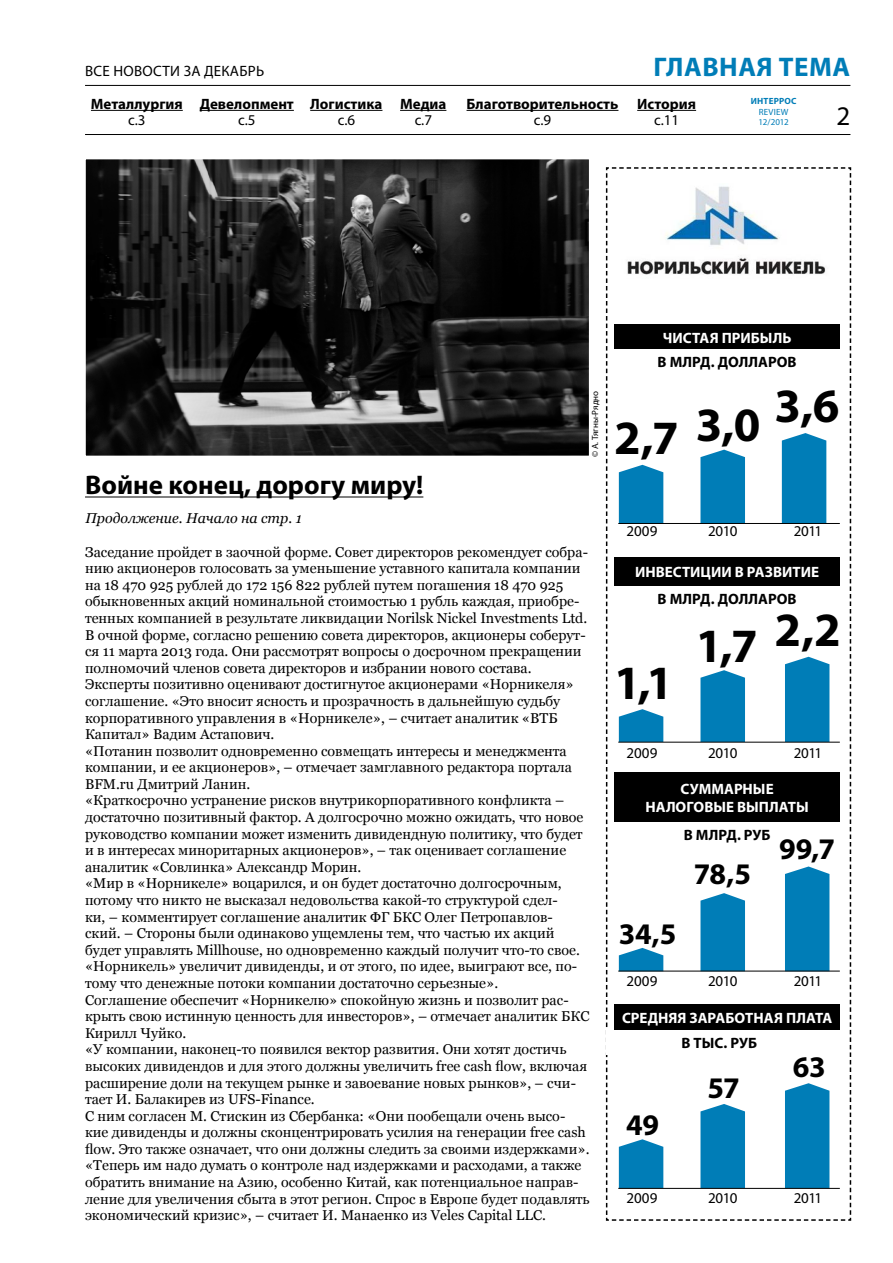
<style>
.page{position:relative;width:893px;height:1263px;background:#fff}
.page>*{position:absolute;margin:0;border:0;box-sizing:border-box;transform-origin:0 0}
.t1{font:700 48px "Myriad Pro";color:#000}
.t2{font:700 30px "Myriad Pro";letter-spacing:-.015em;color:#000}
.t3{font:700 27px "Myriad Pro";color:#000}
.t4{font:700 27px "Myriad Pro";color:#007db7}
.t5{font:27px "Myriad Pro";color:#000}
.t6{font:700 15px "Myriad Pro";color:#000}
.t7{font:700 15px/18px "Myriad Pro";color:#fff;text-align:center}
.t8{font:15px "Myriad Pro";letter-spacing:-.01em;color:#000}
.t9{font:15px "Myriad Pro";letter-spacing:.02em;color:#000}
.t10{font:14.25px/16.6px "Georgia";color:#000}
.t11{font:italic 14.25px "Georgia";color:#000}
.t12{font:9px "Myriad Pro";color:#000}
.t13{font:9px/10.5px "Myriad Pro";letter-spacing:.02em;color:#007db7}
.t14{font:700 9px "Myriad Pro";letter-spacing:.02em;color:#007db7}
</style>
<div class="page">
<hr style="left:85px;top:497px;width:338px;height:1px;background:#000">
<hr style="left:85px;top:134px;width:765px;height:1px;background:#000">
<hr style="left:85px;top:85px;width:765px;height:1px;background:#000">
<img style="left:87px;top:161px;width:500px;height:293px">
<div style="left:84px;top:158px;width:506px;height:299px;border:2px solid #fff"></div>
<svg style="left:605px;top:167px;width:247px;height:1054px"></svg>
<div style="left:614px;top:324px;width:226px;height:25px;background:#000"></div>
<div style="left:614px;top:349px;width:226px;height:25px;background:#fff"></div>
<div style="left:614px;top:585px;width:226px;height:25px;background:#fff"></div>
<div style="left:614px;top:822px;width:226px;height:25px;background:#fff"></div>
<div style="left:607px;top:1030px;width:225px;height:25px;background:#fff"></div>
<div style="left:614px;top:557px;width:226px;height:28px;background:#000"></div>
<div style="left:614px;top:772px;width:226px;height:50px;background:#000"></div>
<div style="left:614px;top:1004px;width:226px;height:26px;background:#000"></div>
<img style="left:614px;top:183px;width:226px;height:117px">
<hr style="left:618px;top:523px;width:222px;height:1px;background:#000">
<hr style="left:618px;top:742px;width:222px;height:1px;background:#000">
<hr style="left:618px;top:971px;width:222px;height:1px;background:#000">
<hr style="left:618px;top:1188px;width:222px;height:1px;background:#000">
<hr style="left:310px;top:110px;width:72px;height:1px;background:#000">
<hr style="left:200px;top:110px;width:94px;height:1px;background:#000">
<hr style="left:466px;top:110px;width:152px;height:1px;background:#000">
<hr style="left:91px;top:110px;width:92px;height:1px;background:#000">
<hr style="left:637px;top:110px;width:59px;height:1px;background:#000">
<hr style="left:400px;top:110px;width:46px;height:1px;background:#000">
<h3 class="t4" style="left:653px;top:49px;width:18px">главная</h3>
<h3 class="t4" style="left:779px;top:49px;width:19px">тема</h3>
<h3 class="t5" style="left:837px;top:100px;width:15px">2</h3>
<p class="t9" style="left:85px;top:61px;width:181px">Все новости за ДЕКАБРЬ</p>
<p class="t14" style="left:751px;top:96px;width:47px">ИНТЕРРОС</p>
<p class="t13" style="left:759px;top:107px;width:32px">REVIEW<br>12/2012</p>
<p class="t6" style="left:200px;top:94px;width:184px">Девелопмент Логистика</p>
<p class="t8" style="left:238px;top:111px;width:19px">c.5</p>
<p class="t8" style="left:338px;top:111px;width:19px">c.6</p>
<p class="t6" style="left:400px;top:94px;width:48px">Медиа</p>
<p class="t6" style="left:91px;top:94px;width:93px">Металлургия</p>
<p class="t6" style="left:637px;top:94px;width:60px">История</p>
<p class="t8" style="left:654px;top:111px;width:27px">c.11</p>
<p class="t6" style="left:466px;top:94px;width:153px">Благотворительность</p>
<p class="t8" style="left:128px;top:111px;width:19px">c.3</p>
<p class="t8" style="left:415px;top:111px;width:19px">c.7</p>
<p class="t8" style="left:534px;top:111px;width:19px">c.9</p>
<h3 class="t3" style="left:85px;top:468px;width:340px">Войне конец, дорогу миру!</h3>
<p class="t11" style="left:85px;top:510px;width:218px">Продолжение. Начало на стр. 1</p>
<p class="t12" style="left:589px;top:457px;width:68px;rotate:-90deg">© А. Тягны-Рядно</p>
<p class="t10" style="left:85px;top:544px;width:506px">Заседание пройдет в заочной форме. Совет директоров рекомендует собра&shy;нию акционеров голосовать за уменьшение уставного капитала компании на 18 470 925 рублей до 172 156 822 рублей путем погашения 18 470 925 обыкновенных акций номинальной стоимостью 1 рубль каждая, приобре&shy;тенных компанией в результате ликвидации Norilsk Nickel Investments Ltd.<br>В очной форме, согласно решению совета директоров, акционеры соберут&shy;ся 11 марта 2013 года. Они рассмотрят вопросы о досрочном прекращении полномочий членов совета директоров и избрании нового состава.<br>Эксперты позитивно оценивают достигнутое акционерами «Норникеля» соглашение. «Это вносит ясность и прозрачность в дальнейшую судьбу корпоративного управления в «Норникеле», – считает аналитик «ВТБ Капитал» Вадим Астапович.<br>«Потанин позволит одновременно совмещать интересы и менеджмента компании, и ее акционеров», – отмечает замглавного редактора портала BFM.ru Дмитрий Ланин.<br>«Краткосрочно устранение рисков внутрикорпоративного конфликта – достаточно позитивный фактор. А долгосрочно можно ожидать, что новое руководство компании может изменить дивидендную политику, что будет и в интересах миноритарных акционеров», – так оценивает соглашение аналитик «Совлинка» Александр Морин.<br>«Мир в «Норникеле» воцарился, и он будет достаточно долгосрочным, потому что никто не высказал недовольства какой-то структурой сдел-<br>ки, – комментирует соглашение аналитик ФГ БКС Олег Петропавлов&shy;ский. – Стороны были одинаково ущемлены тем, что частью их акций будет управлять Millhouse, но одновременно каждый получит что-то свое. «Норникель» увеличит дивиденды, и от этого, по идее, выиграют все, по&shy;тому что денежные потоки компании достаточно серьезные».<br>Соглашение обеспечит «Норникелю» спокойную жизнь и позволит рас&shy;крыть свою истинную ценность для инвесторов», – отмечает аналитик БКС Кирилл Чуйко.<br>«У компании, наконец-то появился вектор развития. Они хотят достичь высоких дивидендов и для этого должны увеличить free cash flow, включая расширение доли на текущем рынке и завоевание новых рынков», – счи&shy;тает И. Балакирев из UFS-Finance.<br>С ним согласен М. Стискин из Сбербанка: «Они пообещали очень высо&shy;кие дивиденды и должны сконцентрировать усилия на генерации free cash flow. Это также означает, что они должны следить за своими издержками». «Теперь им надо думать о контроле над издержками и расходами, а также обратить внимание на Азию, особенно Китай, как потенциальное направ&shy;ление для увеличения сбыта в этот регион. Спрос в Европе будет подавлять экономический кризис», – считает И. Манаенко из Veles Capital LLC.</p>
<p class="t7" style="left:663px;top:328px;width:130px">ЧИСТАЯ ПРИБЫЛЬ</p>
<p class="t6" style="left:658px;top:353px;width:141px">В МЛРД. ДОЛЛАРОВ</p>
<h1 class="t1" style="left:614px;top:407px;width:66px">2,7</h1>
<h1 class="t1" style="left:696px;top:393px;width:66px">3,0</h1>
<h1 class="t1" style="left:775px;top:374px;width:66px">3,6</h1>
<p class="t8" style="left:626px;top:522px;width:32px">2009</p>
<p class="t8" style="left:708px;top:522px;width:31px">2010</p>
<p class="t8" style="left:794px;top:522px;width:30px">2011</p>
<p class="t7" style="left:635px;top:562px;width:185px">ИНВЕСТИЦИИ В РАЗВИТИЕ</p>
<p class="t6" style="left:658px;top:589px;width:141px">В МЛРД. ДОЛЛАРОВ</p>
<h1 class="t1" style="left:614px;top:652px;width:60px">1,1</h1>
<p class="t8" style="left:626px;top:744px;width:32px">2009</p>
<h1 class="t1" style="left:696px;top:615px;width:63px">1,7</h1>
<h1 class="t1" style="left:775px;top:599px;width:68px">2,2</h1>
<p class="t8" style="left:708px;top:744px;width:31px">2010</p>
<p class="t8" style="left:794px;top:744px;width:30px">2011</p>
<p class="t7" style="left:645px;top:779px;width:165px">СУММАРНЫЕ<br>НАЛОГОВЫЕ ВЫПЛАТЫ</p>
<p class="t6" style="left:684px;top:825px;width:88px">В МЛРД. РУБ</p>
<h2 class="t2" style="left:694px;top:854px;width:59px">78,5</h2>
<h2 class="t2" style="left:779px;top:829px;width:57px">99,7</h2>
<h2 class="t2" style="left:619px;top:914px;width:59px">34,5</h2>
<p class="t8" style="left:626px;top:971px;width:32px">2009</p>
<p class="t8" style="left:708px;top:971px;width:31px">2010</p>
<p class="t8" style="left:794px;top:971px;width:30px">2011</p>
<p class="t7" style="left:622px;top:1008px;width:212px">СРЕДНЯЯ ЗАРАБОТНАЯ ПЛАТА</p>
<h2 class="t2" style="left:626px;top:1105px;width:34px">49</h2>
<p class="t8" style="left:626px;top:1188px;width:32px">2009</p>
<p class="t6" style="left:681px;top:1033px;width:77px">В ТЫС. РУБ</p>
<h2 class="t2" style="left:708px;top:1068px;width:34px">57</h2>
<p class="t8" style="left:708px;top:1188px;width:31px">2010</p>
<h2 class="t2" style="left:793px;top:1047px;width:34px">63</h2>
<p class="t8" style="left:794px;top:1188px;width:30px">2011</p>
</div>
